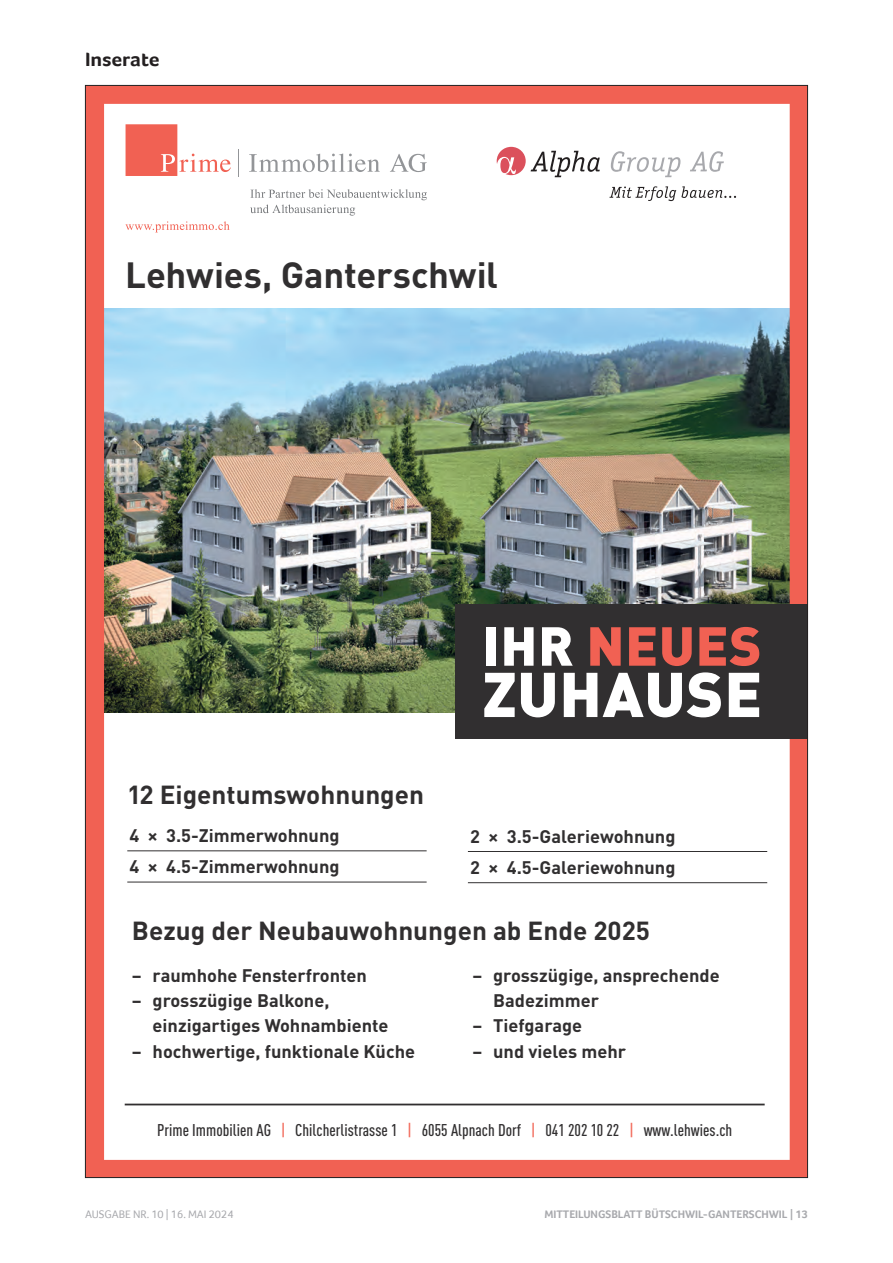
<style>
.page{position:relative;width:893px;height:1263px;background:#fff}
.page>*{position:absolute;margin:0;border:0;box-sizing:border-box;transform-origin:0 0}
.t1{font:900 62.1px "DIN Pro";letter-spacing:.01em;color:#fff}
.t2{font:900 54px "DIN Pro";letter-spacing:.01em;color:#f16153}
.t3{font:700 36px "DIN Pro";letter-spacing:-.005em;color:#312f30}
.t4{font:700 25.8px "DIN Pro";color:#312f30}
.t5{font:700 19.8px "Foco";color:#231f20;scale:1.06 1}
.t6{font:700 18px/31.2px "DIN Pro";color:#312f30}
.t7{font:500 condensed 16.8px "DIN Pro";color:#312f30}
.t8{font:700 11.25px "Foco";color:#a8a9ad}
.t9{font:11.25px "Foco";color:#a8a9ad}
.s1{color:#fff}
.s2{color:#f26959}
</style>
<div class="page">
<img style="left:87px;top:87px;width:719px;height:1089px">
<svg style="left:249px;top:153px;width:178px;height:19px"></svg>
<svg style="left:126px;top:124px;width:105px;height:52px"></svg>
<svg style="left:239px;top:149px;width:1px;height:28px"></svg>
<svg style="left:250px;top:189px;width:177px;height:27px"></svg>
<svg style="left:125px;top:221px;width:105px;height:11px"></svg>
<div style="left:455px;top:604px;width:353px;height:134px;background:#312f30"></div>
<hr style="left:125px;top:1103px;width:640px;height:2px;background:#312f30">
<hr style="left:127px;top:850px;width:300px;height:1px;background:#312f30">
<hr style="left:127px;top:882px;width:300px;height:1px;background:#312f30">
<hr style="left:468px;top:851px;width:299px;height:1px;background:#312f30">
<hr style="left:468px;top:882px;width:299px;height:1px;background:#312f30">
<svg style="left:611px;top:151px;width:69px;height:26px"></svg>
<svg style="left:690px;top:151px;width:34px;height:21px"></svg>
<svg style="left:497px;top:147px;width:103px;height:30px"></svg>
<svg style="left:609px;top:186px;width:127px;height:15px"></svg>
<p class="t5" style="left:85px;top:48px;width:72px">Inserate</p>
<h3 class="t3" style="left:125px;top:245px;width:375px">Lehwies, Ganterschwil</h3>
<h2 class="t2" style="left:482px;top:600px;width:281px"><span class="s1">IHR</span> NEUES</h2>
<h1 class="t1" style="left:482px;top:641px;width:281px">ZUHAUSE</h1>
<h3 class="t4" style="left:127px;top:773px;width:298px">12 Eigentumswohnungen</h3>
<p class="t6" style="left:130px;top:818px;width:211px">4 × 3.5-Zimmerwohnung<br>4 × 4.5-Zimmerwohnung</p>
<p class="t6" style="left:470px;top:818px;width:207px">2 × 3.5-Galeriewohnung<br>2 × 4.5-Galeriewohnung</p>
<h3 class="t4" style="left:132px;top:909px;width:520px">Bezug der Neubauwohnungen ab Ende 2025</h3>
<p class="t6" style="left:132px;top:958px;width:236px">– raumhohe Fensterfronten</p>
<p class="t6" style="left:153px;top:986px;width:237px;line-height:25.2px;text-indent:-21px">– grosszügige Balkone, einzigartiges Wohnambiente</p>
<p class="t6" style="left:132px;top:1033px;width:285px">– hochwertige, funktionale Küche</p>
<p class="t6" style="left:493px;top:961px;width:228px;line-height:25.2px;text-indent:-21px">– grosszügige, ansprechende<br>Badezimmer</p>
<p class="t6" style="left:473px;top:1008px;width:111px">– Tiefgarage</p>
<p class="t6" style="left:473px;top:1033px;width:155px">– und vieles mehr</p>
<p class="t7" style="left:157px;top:1118px;width:577px">Prime Immobilien AG <span class="s2">|</span> Chilcherlistrasse 1 <span class="s2">|</span> 6055 Alpnach Dorf <span class="s2">|</span> 041 202 10 22 <span class="s2">|</span> www.lehwies.ch</p>
<p class="t9" style="left:85px;top:1208px;width:150px">AUSGABE NR. 10 | 16. MAI 2024</p>
<p class="t8" style="left:544px;top:1208px;width:265px">MITTEILUNGSBLATT BÜTSCHWIL-GANTERSCHWIL | 13</p>
</div>
